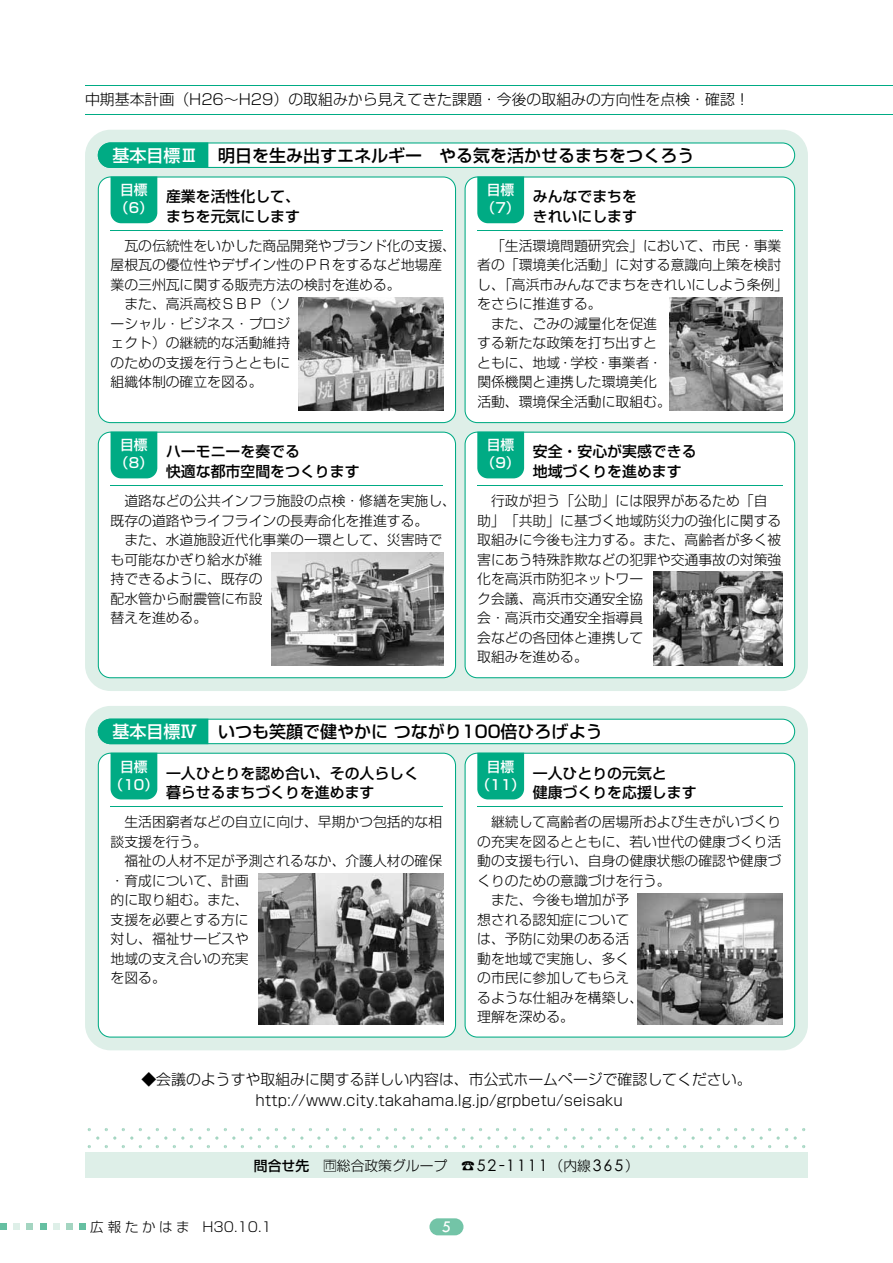
<style>
.page{position:relative;width:893px;height:1263px;background:#fff}
.page>*{position:absolute;margin:0;border:0;box-sizing:border-box;transform-origin:0 0}
.t1{font:16.95px "Shin Go Pro Medium 90 pv RKSJ H";color:#000}
.t2{font:16.95px "Tw Cen";color:#fff}
.t3{font:14.85px/21px "Shin Go Pro Light 90 pv RKSJ H";color:#000;text-align:center}
.t4{font:14.85px/19.5px "Shin Go Pro Medium 90 pv RKSJ H";color:#000}
.t5{font:13.8px/19.5px "Shin Go Pro Light 90 pv RKSJ H";color:#000}
.t6{font:13.8px/18px "Shin Go Pro Medium 90 pv RKSJ H";letter-spacing:-.005em;color:#fff;text-align:center}
.t7{font:13.5px "Shin Go Pro Light 90 pv RKSJ H";letter-spacing:.255em;color:#000}
.s1{color:#fff}
.s2{font-family:"Shin Go Pro Medium 90 pv RKSJ H"}
.s3{font-size:10.65px}
.s4{font-family:"Century Gothic";font-size:15.9px}
.s5{font-family:"Shin Go Pro Regular 90 pv RKSJ H"}
</style>
<div class="page">
<div style="left:0;top:1224px;width:7px;height:6px;background:#65bfa1"></div>
<svg style="left:14px;top:1224px;width:6px;height:6px"></svg>
<svg style="left:27px;top:1224px;width:6px;height:6px"></svg>
<svg style="left:40px;top:1224px;width:6px;height:6px"></svg>
<div style="left:53px;top:1224px;width:7px;height:6px;background:#deefe8"></div>
<div style="left:66px;top:1224px;width:7px;height:6px;background:#a4d5c1"></div>
<svg style="left:80px;top:1224px;width:6px;height:6px"></svg>
<div style="left:85px;top:130px;width:723px;height:561px;background:#deefe8;border-radius:26px"></div>
<div style="left:85px;top:706px;width:723px;height:344px;background:#deefe8;border-radius:26px"></div>
<hr style="left:85px;top:85px;width:808px;height:1px;background:#00ab84">
<hr style="left:85px;top:115px;width:808px;height:1px;background:#00ab84">
<svg style="left:98px;top:142px;width:697px;height:26px;background:#c5ebe2"></svg>
<div style="left:465px;top:176px;width:330px;height:247px;background:#fff"></div>
<div style="left:98px;top:176px;width:358px;height:247px;background:#fff"></div>
<svg style="left:98px;top:719px;width:697px;height:25px;background:#c9ede4"></svg>
<div style="left:465px;top:753px;width:330px;height:284px;background:#fff"></div>
<div style="left:98px;top:753px;width:358px;height:284px;background:#fff"></div>
<div style="left:465px;top:432px;width:330px;height:246px;background:#fff"></div>
<div style="left:98px;top:432px;width:358px;height:246px;background:#fff"></div>
<div style="left:85px;top:1152px;width:723px;height:26px;background:#deefe8"></div>
<svg style="left:88px;top:1128px;width:11px;height:20px"></svg>
<svg style="left:105px;top:1128px;width:11px;height:20px"></svg>
<svg style="left:122px;top:1128px;width:11px;height:20px"></svg>
<svg style="left:139px;top:1128px;width:11px;height:20px"></svg>
<svg style="left:156px;top:1128px;width:11px;height:20px"></svg>
<svg style="left:173px;top:1128px;width:11px;height:20px"></svg>
<svg style="left:190px;top:1128px;width:11px;height:20px"></svg>
<svg style="left:207px;top:1128px;width:11px;height:20px"></svg>
<svg style="left:224px;top:1128px;width:11px;height:20px"></svg>
<svg style="left:241px;top:1128px;width:11px;height:20px"></svg>
<svg style="left:258px;top:1128px;width:11px;height:20px"></svg>
<svg style="left:275px;top:1128px;width:11px;height:20px"></svg>
<svg style="left:292px;top:1128px;width:11px;height:20px"></svg>
<svg style="left:309px;top:1128px;width:11px;height:20px"></svg>
<svg style="left:326px;top:1128px;width:428px;height:20px"></svg>
<svg style="left:760px;top:1128px;width:11px;height:20px"></svg>
<svg style="left:777px;top:1128px;width:11px;height:20px"></svg>
<svg style="left:794px;top:1128px;width:11px;height:20px"></svg>
<div style="left:111px;top:176px;width:46px;height:47px;background:#00ab84"></div>
<div style="left:477px;top:176px;width:47px;height:47px;background:#00ab84"></div>
<div style="left:111px;top:753px;width:46px;height:46px;background:#00ab84"></div>
<div style="left:477px;top:753px;width:47px;height:46px;background:#00ab84"></div>
<div style="left:111px;top:432px;width:46px;height:46px;background:#00ab84"></div>
<div style="left:477px;top:432px;width:47px;height:46px;background:#00ab84"></div>
<img style="left:638px;top:893px;width:144px;height:132px">
<img style="left:258px;top:874px;width:185px;height:151px">
<img style="left:271px;top:553px;width:172px;height:112px">
<img style="left:653px;top:572px;width:129px;height:93px">
<img style="left:299px;top:298px;width:144px;height:112px">
<img style="left:670px;top:298px;width:112px;height:112px">
<hr style="left:111px;top:230px;width:332px;height:1px;background:#00ab84">
<hr style="left:477px;top:230px;width:305px;height:1px;background:#00ab84">
<hr style="left:111px;top:806px;width:332px;height:1px;background:#00ab84">
<hr style="left:477px;top:806px;width:305px;height:1px;background:#00ab84">
<hr style="left:111px;top:485px;width:332px;height:1px;background:#00ab84">
<hr style="left:477px;top:485px;width:305px;height:1px;background:#00ab84">
<div style="left:429px;top:1218px;width:34px;height:17px;background:#73c4a7;border-radius:9px"></div>
<p class="t3" style="left:85px;top:87px;width:666px">中期基本計画（H26～H29）の取組みから見えてきた課題・今後の取組みの方向性を点検・確認！</p>
<p class="t1" style="left:113px;top:141px;width:583px"><span class="s1">基本目標Ⅲ</span> 明日を生み出すエネルギー　やる気を活かせるまちをつくろう</p>
<p class="t6" style="left:115px;top:179px;width:40px">目標（6）</p>
<p class="t6" style="left:482px;top:179px;width:40px">目標（7）</p>
<p class="t4" style="left:166px;top:185px;width:135px">産業を活性化して、まちを元気にします</p>
<p class="t5" style="left:124px;top:234px;width:333px">瓦の伝統性をいかした商品開発やブランド化の支援、</p>
<p class="t5" style="left:111px;top:254px;width:333px">屋根瓦の優位性やデザイン性のＰＲをするなど地場産</p>
<p class="t5" style="left:111px;top:273px;width:306px">業の三州瓦に関する販売方法の検討を進める。　</p>
<p class="t5" style="left:124px;top:293px;width:167px">また、高浜高校ＳＢＰ（ソ</p>
<p class="t5" style="left:111px;top:312px;width:181px">ーシャル・ビジネス・プロジ</p>
<p class="t5" style="left:111px;top:332px;width:181px">ェクト）の継続的な活動維持</p>
<p class="t5" style="left:111px;top:351px;width:181px">のための支援を行うとともに</p>
<p class="t5" style="left:111px;top:371px;width:154px">組織体制の確立を図る。</p>
<p class="t4" style="left:533px;top:185px;width:106px">みんなでまちをきれいにします</p>
<p class="t5" style="left:491px;top:234px;width:292px">「生活環境問題研究会」において、市民・事業</p>
<p class="t5" style="left:477px;top:254px;width:306px">者の「環境美化活動」に対する意識向上策を検討</p>
<p class="t5" style="left:477px;top:273px;width:312px">し、「高浜市みんなでまちをきれいにしよう条例」</p>
<p class="t5" style="left:477px;top:293px;width:126px">をさらに推進する。</p>
<p class="t5" style="left:491px;top:312px;width:167px">また、ごみの減量化を促進</p>
<p class="t5" style="left:477px;top:332px;width:181px">する新たな政策を打ち出すと</p>
<p class="t5" style="left:477px;top:351px;width:187px">ともに、地域・学校・事業者・</p>
<p class="t5" style="left:477px;top:371px;width:181px">関係機関と連携した環境美化</p>
<p class="t5" style="left:477px;top:390px;width:195px">活動、環境保全活動に取組む。</p>
<p class="t6" style="left:115px;top:434px;width:40px">目標（8）</p>
<p class="t6" style="left:482px;top:434px;width:40px">目標（9）</p>
<p class="t4" style="left:533px;top:440px;width:165px">安全・安心が実感できる地域づくりを進めます</p>
<p class="t5" style="left:477px;top:489px;width:306px;text-indent:14px">行政が担う「公助」には限界があるため「自助」「共助」に基づく地域防災力の強化に関する取組みに今後も注力する。また、高齢者が多く被害にあう特殊詐欺などの犯罪や交通事故の対策強化を高浜市防犯ネットワー<br>ク会議、高浜市交通安全協<br>会・高浜市交通安全指導員<br>会などの各団体と連携して<br>取組みを進める。</p>
<p class="t4" style="left:166px;top:440px;width:195px">ハーモニーを奏でる<br>快適な都市空間をつくります</p>
<p class="t5" style="left:111px;top:489px;width:347px;text-indent:14px">道路などの公共インフラ施設の点検・修繕を実施し、既存の道路やライフラインの長寿命化を推進する。</p>
<p class="t5" style="left:111px;top:528px;width:333px;text-indent:14px">また、水道施設近代化事業の一環として、災害時でも可能なかぎり給水が維<br>持できるように、既存の<br>配水管から耐震管に布設<br>替えを進める。　</p>
<p class="t1" style="left:113px;top:718px;width:492px"><span class="s1">基本目標Ⅳ</span> いつも笑顔で健やかに つながり100倍ひろげよう</p>
<p class="t6" style="left:110px;top:756px;width:50px">目標（10）</p>
<p class="t6" style="left:476px;top:756px;width:50px">目標（11）</p>
<p class="t4" style="left:533px;top:761px;width:165px">一人ひとりの元気と<br>健康づくりを応援します</p>
<p class="t5" style="left:491px;top:810px;width:292px">継続して高齢者の居場所および生きがいづくり</p>
<p class="t5" style="left:477px;top:830px;width:306px">の充実を図るとともに、若い世代の健康づくり活</p>
<p class="t5" style="left:477px;top:849px;width:306px">動の支援も行い、自身の健康状態の確認や健康づ</p>
<p class="t5" style="left:477px;top:869px;width:195px">くりのための意識づけを行う。</p>
<p class="t5" style="left:491px;top:888px;width:140px">また、今後も増加が予</p>
<p class="t5" style="left:477px;top:908px;width:154px">想される認知症について</p>
<p class="t5" style="left:477px;top:927px;width:154px">は、予防に効果のある活</p>
<p class="t5" style="left:477px;top:947px;width:154px">動を地域で実施し、多く</p>
<p class="t5" style="left:477px;top:966px;width:154px">の市民に参加してもらえ</p>
<p class="t5" style="left:477px;top:986px;width:167px">るような仕組みを構築し、</p>
<p class="t5" style="left:477px;top:1005px;width:98px">理解を深める。</p>
<p class="t4" style="left:166px;top:761px;width:254px">一人ひとりを認め合い、その人らしく暮らせるまちづくりを進めます</p>
<p class="t5" style="left:111px;top:810px;width:333px;text-indent:14px">生活困窮者などの自立に向け、早期かつ包括的な相談支援を行う。</p>
<p class="t5" style="left:111px;top:849px;width:333px;text-indent:14px">福祉の人材不足が予測されるなか、介護人材の確保・育成について、計画<br>的に取り組む。また、<br>支援を必要とする方に<br>対し、福祉サービスや<br>地域の支え合いの充実<br>を図る。</p>
<p class="t3" style="left:141px;top:1067px;width:612px">◆会議のようすや取組みに関する詳しい内容は、市公式ホームページで確認してください。http://www.city.takahama.lg.jp/grpbetu/seisaku　</p>
<p class="t5" style="left:254px;top:1154px;width:386px"><span class="s2">問合せ先</span>　□<span class="s3">市</span>総合政策グループ　☎<span class="s4">5 2</span> <span class="s5">－</span><span class="s4">1 1 1 1</span>（内線<span class="s4">3 6 5</span>）</p>
<p class="t7" style="left:90px;top:1216px;width:183px">広報たかはま　H30.10.1</p>
<p class="t2" style="left:442px;top:1216px;width:11px">5</p>
</div>
